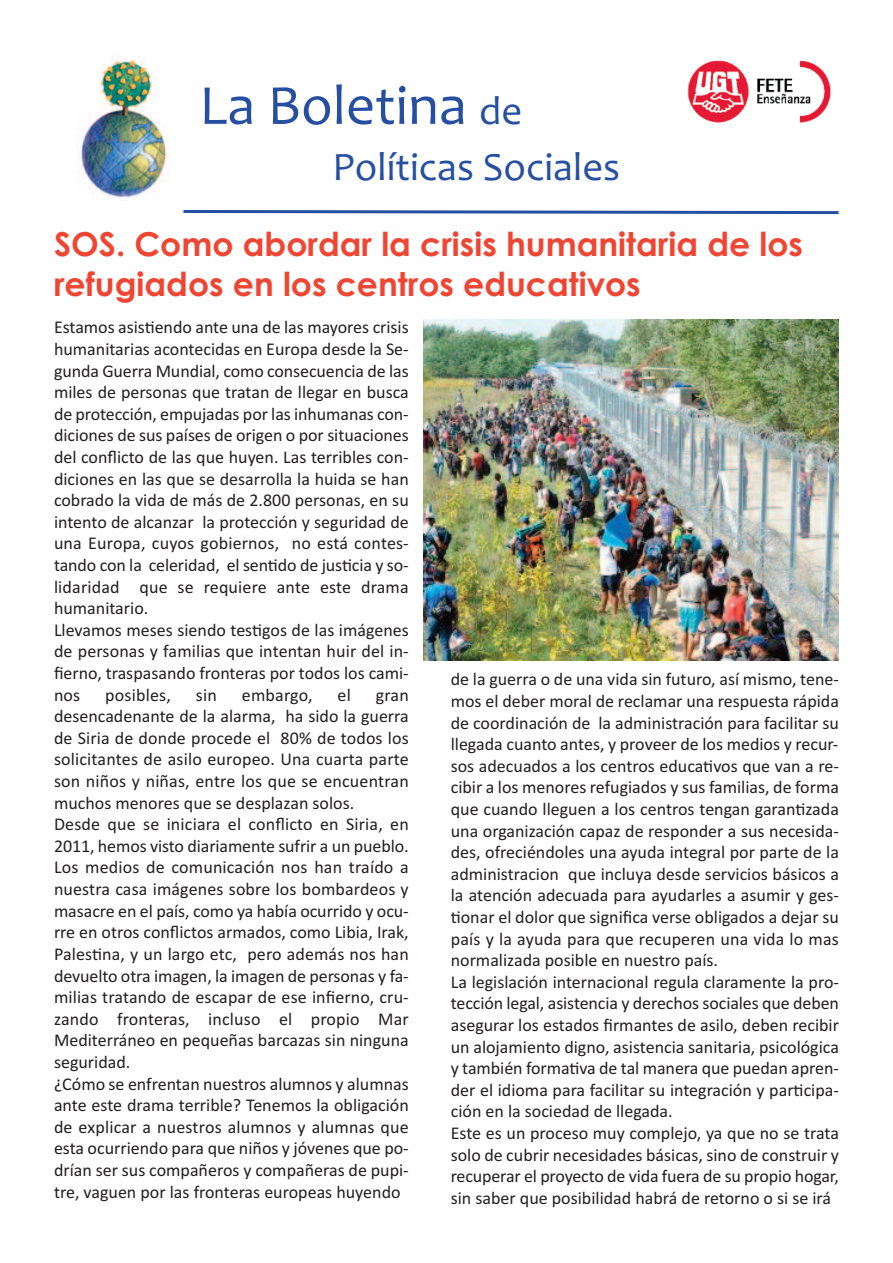
<style>
.page{position:relative;width:893px;height:1263px;background:#fff}
.page>*{position:absolute;margin:0;border:0;box-sizing:border-box;transform-origin:0 0}
.t1{font:57px "Candara";color:#264ea1}
.t2{font:40.5px "Candara";color:#264ea1}
.t3{font:700 33px/39.6px "Century Gothic";color:#ef4633}
.t4{font:18px/21.6px "Calibri";color:#231f20}
.s1{font-size:40.5px}
</style>
<div class="page">
<img style="left:687px;top:60px;width:144px;height:63px">
<svg style="left:183px;top:210px;width:656px;height:5px"></svg>
<img style="left:423px;top:320px;width:416px;height:341px">
<img style="left:78px;top:55px;width:91px;height:146px">
<h1 class="t1" style="left:199px;top:71px;width:324px">La Boletina <span class="s1">de</span></h1>
<h2 class="t2" style="left:332px;top:143px;width:289px">Políticas Sociales</h2>
<h3 class="t3" style="left:54px;top:225px;width:751px">SOS. Como abordar la crisis humanitaria de los refugiados en los centros educativos</h3>
<p class="t4" style="left:54px;top:316px;width:356px">Estamos asistiendo ante una de las mayores crisis humanitarias acontecidas en Europa desde la Se&shy;gunda Guerra Mundial, como consecuencia de las miles de personas que tratan de llegar en busca de protección, empujadas por las inhumanas con&shy;diciones de sus países de origen o por situaciones del conflicto de las que huyen. Las terribles con&shy;diciones en las que se desarrolla la huida se han cobrado la vida de más de 2.800 personas, en su intento de alcanzar la protección y seguridad de una Europa, cuyos gobiernos, no está contes&shy;tando con la celeridad, el sentido de justicia y so&shy;lidaridad que se requiere ante este drama humanitario.<br>Llevamos meses siendo testigos de las imágenes de personas y familias que intentan huir del in&shy;fierno, traspasando fronteras por todos los cami&shy;nos</p>
<p class="t4" style="left:451px;top:668px;width:390px">de la guerra o de una vida sin futuro, así mismo, tene&shy;mos el deber moral de reclamar una respuesta rápida de coordinación de la administración para facilitar su llegada cuanto antes, y proveer de los medios y recur&shy;sos adecuados a los centros educativos que van a re&shy;cibir a los menores refugiados y sus familias, de forma que cuando lleguen a los centros tengan garantizada una organización capaz de responder a sus necesida&shy;des, ofreciéndoles una ayuda integral por parte de la administracion que incluya desde servicios básicos a la atención adecuada para ayudarles a asumir y ges&shy;tionar el dolor que significa verse obligados a dejar su país y la ayuda para que recuperen una vida lo mas normalizada posible en nuestro país.<br>La legislación internacional regula claramente la pro&shy;tección legal, asistencia y derechos sociales que deben asegurar los estados firmantes de asilo, deben recibir un alojamiento digno, asistencia sanitaria, psicológica y también formativa de tal manera que puedan apren&shy;der el idioma para facilitar su integración y participa&shy;ción en la sociedad de llegada.<br>Este es un proceso muy complejo, ya que no se trata solo de cubrir necesidades básicas, sino de construir y recuperar el proyecto de vida fuera de su propio hogar, sin saber que posibilidad habrá de retorno o si se irá</p>
<p class="t4" style="left:105px;top:684px;width:67px">posibles,</p>
<p class="t4" style="left:196px;top:684px;width:22px">sin</p>
<p class="t4" style="left:242px;top:684px;width:72px">embargo,</p>
<p class="t4" style="left:338px;top:684px;width:15px">el</p>
<p class="t4" style="left:54px;top:684px;width:356px;text-indent:322px">gran desencadenante de la alarma, ha sido la guerra de Siria de donde procede el 80% de todos los solicitantes de asilo europeo. Una cuarta parte son niños y niñas, entre los que se encuentran muchos menores que se desplazan solos.<br>Desde que se iniciara el conflicto en Siria, en 2011, hemos visto diariamente sufrir a un pueblo.<br>Los medios de comunicación nos han traído a nuestra casa imágenes sobre los bombardeos y masacre en el país, como ya había ocurrido y ocu&shy;rre en otros conflictos armados, como Libia, Irak, Palestina, y un largo etc, pero además nos han devuelto otra imagen, la imagen de personas y fa&shy;milias tratando de escapar de ese infierno, cru&shy;zando fronteras, incluso el propio Mar Mediterráneo en pequeñas barcazas sin ninguna seguridad.<br>¿Cómo se enfrentan nuestros alumnos y alumnas ante este drama terrible? Tenemos la obligación de explicar a nuestros alumnos y alumnas que esta ocurriendo para que niños y jóvenes que po&shy;drían ser sus compañeros y compañeras de pupi&shy;tre, vaguen por las fronteras europeas huyendo</p>
</div>
